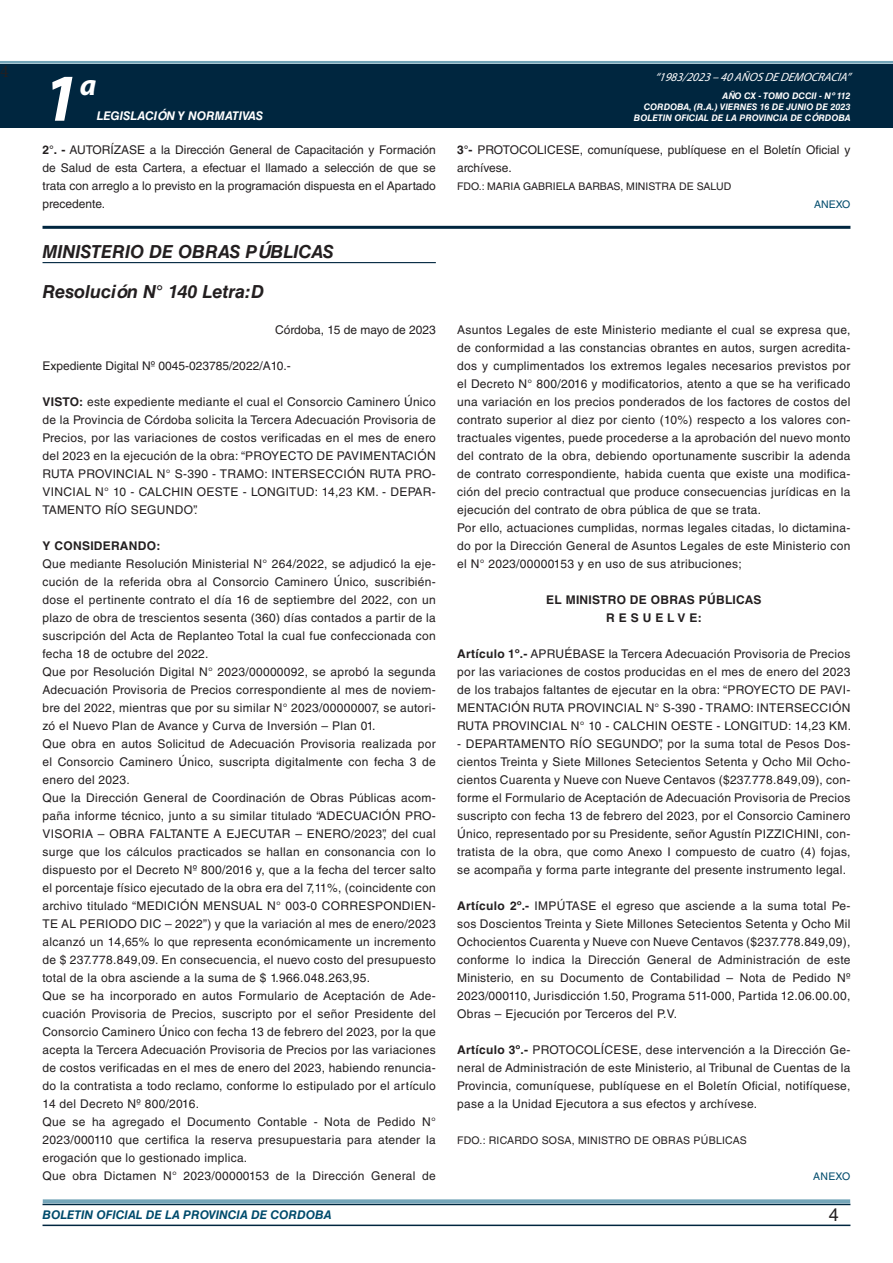
<style>
.page{position:relative;width:893px;height:1263px;background:#fff}
.page>*{position:absolute;margin:0;border:0;box-sizing:border-box;transform-origin:0 0}
.t1{font:italic 700 67.5px "Myriad Pro";color:#fff}
.t2{font:italic 700 30px "Myriad Pro";color:#fff}
.NOMBRE_DE_MINISTERIO{font:italic 700 18px "Helvetica LT Std";color:#231f20}
.DOC__N{font:italic 700 18px "Helvetica LT Std";color:#231f20}
.t3{font:18px "Minion Pro";color:#231f20}
.t4{font:18px "Helvetica LT Std";color:#231f20}
.TEXTO_BASE{font:12px/18px "Helvetica LT Std";letter-spacing:.025em;color:#231f20;text-align:justify}
.TEXTO_BASE-2{font:12px/18px "Helvetica LT Std";color:#231f20}
.t5{font:italic 700 12px "Helvetica LT Std";color:#004b6c}
.RESUELVE{font:700 12px "Helvetica LT Std";letter-spacing:.025em;color:#231f20}
.t6{font:italic 12px "Myriad Pro";color:#fff}
.t7{font:italic 700 12px "Helvetica LT Std";color:#fff}
.FECHA{font:12px "Helvetica LT Std";color:#231f20}
.TEXTO_BASE-3{font:700 12px "Helvetica LT Std";letter-spacing:.025em;color:#231f20}
.FIRMA{font:10.5px "Helvetica LT Std";color:#231f20}
.FIRMA-2{font:10.5px "Helvetica LT Std";letter-spacing:.025em;color:#231f20}
.ANEXO{font:10.5px "Helvetica LT Std";color:#004b6c}
.t8{font:italic 700 9px/10.8px "Helvetica LT Std";color:#fff;text-align:right}
.s1{font-weight:700}
</style>
<div class="page">
<div style="left:0;top:61px;width:893px;height:6px;background:#fff;opacity:.75"></div>
<div style="left:0;top:64px;width:893px;height:64px;background:#00263f"></div>
<hr style="left:43px;top:1224px;width:807px;height:2px;background:#00263f">
<div style="left:42px;top:1198px;width:809px;height:8px;background:#fff;opacity:.75"></div>
<hr style="left:43px;top:262px;width:393px;height:1px;background:#00263f">
<hr style="left:43px;top:226px;width:807px;height:3px;background:#00263f">
<h3 class="t3" style="left:0;top:59px;width:10px">4</h3>
<h1 class="t1" style="left:43px;top:54px;width:38px">1</h1>
<h2 class="t2" style="left:80px;top:66px;width:18px">a</h2>
<p class="t7" style="left:97px;top:109px;width:168px">LEGISLACIÓN Y NORMATIVAS</p>
<p class="t6" style="left:655px;top:70px;width:197px">“ 1983/2023 – 40 AÑOS DE DEMOCRACIA”</p>
<p class="t8" style="left:634px;top:91px;width:218px">AÑO CX - TOMO DCCII - Nº 112<br>CORDOBA, (R.A.) VIERNES 16 DE JUNIO DE 2023<br>BOLETIN OFICIAL DE LA PROVINCIA DE CÓRDOBA</p>
<p class="TEXTO_BASE" style="left:43px;top:141px;width:395px"><span class="s1">2°. -</span> AUTORÍZASE a la Dirección General de Capacitación y Formación de Salud de esta Cartera, a efectuar el llamado a selección de que se trata con arreglo a lo previsto en la programación dispuesta en el Apartado precedente.</p>
<p class="TEXTO_BASE-2" style="left:457px;top:141px;width:395px"><span class="s1">3°-</span> PROTOCOLICESE, comuníquese, publíquese en el Boletín Oficial y archívese.</p>
<p class="FIRMA" style="left:457px;top:180px;width:276px">FDO.: MARIA GABRIELA BARBAS, MINISTRA DE SALUD</p>
<p class="ANEXO" style="left:814px;top:198px;width:38px">ANEXO</p>
<p class="NOMBRE_DE_MINISTERIO" style="left:43px;top:240px;width:293px">MINISTERIO DE OBRAS PÚBLICAS</p>
<p class="DOC__N" style="left:43px;top:280px;width:223px">Resolución N° 140 Letra:D</p>
<p class="FECHA" style="left:275px;top:323px;width:162px">Córdoba, 15 de mayo de 2023</p>
<p class="TEXTO_BASE-2" style="left:43px;top:357px;width:250px">Expediente Digital Nº 0045-023785/2022/A10.-</p>
<p class="TEXTO_BASE" style="left:43px;top:393px;width:395px"><span class="s1">VISTO:</span> este expediente mediante el cual el Consorcio Caminero Único de la Provincia de Córdoba solicita la Tercera Adecuación Provisoria de Precios, por las variaciones de costos verificadas en el mes de enero del 2023 en la ejecución de la obra: “PROYECTO DE PAVIMENTACIÓN RUTA PROVINCIAL N° S-390 - TRAMO: INTERSECCIÓN RUTA PRO-VINCIAL N° 10 - CALCHIN OESTE - LONGITUD: 14,23 KM. - DEPAR-TAMENTO RÍO SEGUNDO”.</p>
<p class="TEXTO_BASE-3" style="left:43px;top:538px;width:119px">Y CONSIDERANDO:</p>
<p class="TEXTO_BASE" style="left:43px;top:555px;width:395px">Que mediante Resolución Ministerial N° 264/2022, se adjudicó la eje&shy;cución de la referida obra al Consorcio Caminero Único, suscribién&shy;dose el pertinente contrato el día 16 de septiembre del 2022, con un plazo de obra de trescientos sesenta (360) días contados a partir de la suscripción del Acta de Replanteo Total la cual fue confeccionada con fecha 18 de octubre del 2022.</p>
<p class="TEXTO_BASE" style="left:43px;top:663px;width:395px">Que por Resolución Digital N° 2023/00000092, se aprobó la segunda Adecuación Provisoria de Precios correspondiente al mes de noviem&shy;bre del 2022, mientras que por su similar N° 2023/00000007, se autori&shy;zó el Nuevo Plan de Avance y Curva de Inversión – Plan 01.</p>
<p class="TEXTO_BASE" style="left:43px;top:735px;width:395px">Que obra en autos Solicitud de Adecuación Provisoria realizada por el Consorcio Caminero Único, suscripta digitalmente con fecha 3 de enero del 2023.</p>
<p class="TEXTO_BASE" style="left:43px;top:789px;width:395px">Que la Dirección General de Coordinación de Obras Públicas acom&shy;paña informe técnico, junto a su similar titulado “ADECUACIÓN PRO-VISORIA – OBRA FALTANTE A EJECUTAR – ENERO/2023”, del cual surge que los cálculos practicados se hallan en consonancia con lo dispuesto por el Decreto Nº 800/2016 y, que a la fecha del tercer salto el porcentaje físico ejecutado de la obra era del 7,11%, (coincidente con archivo titulado “MEDICIÓN MENSUAL N° 003-0 CORRESPONDIEN-TE AL PERIODO DIC – 2022”) y que la variación al mes de enero/2023 alcanzó un 14,65% lo que representa económicamente un incremento de $ 237.778.849,09. En consecuencia, el nuevo costo del presupuesto total de la obra asciende a la suma de $ 1.966.048.263,95.</p>
<p class="TEXTO_BASE" style="left:43px;top:987px;width:395px">Que se ha incorporado en autos Formulario de Aceptación de Ade&shy;cuación Provisoria de Precios, suscripto por el señor Presidente del Consorcio Caminero Único con fecha 13 de febrero del 2023, por la que acepta la Tercera Adecuación Provisoria de Precios por las variaciones de costos verificadas en el mes de enero del 2023, habiendo renuncia&shy;do la contratista a todo reclamo, conforme lo estipulado por el artículo 14 del Decreto Nº 800/2016.</p>
<p class="TEXTO_BASE" style="left:43px;top:1113px;width:395px">Que se ha agregado el Documento Contable - Nota de Pedido N° 2023/000110 que certifica la reserva presupuestaria para atender la erogación que lo gestionado implica.</p>
<p class="TEXTO_BASE" style="left:43px;top:1167px;width:395px">Que obra Dictamen N° 2023/00000153 de la Dirección General de</p>
<p class="TEXTO_BASE" style="left:457px;top:321px;width:395px">Asuntos Legales de este Ministerio mediante el cual se expresa que, de conformidad a las constancias obrantes en autos, surgen acredita&shy;dos y cumplimentados los extremos legales necesarios previstos por el Decreto N° 800/2016 y modificatorios, atento a que se ha verificado una variación en los precios ponderados de los factores de costos del contrato superior al diez por ciento (10%) respecto a los valores con&shy;tractuales vigentes, puede procederse a la aprobación del nuevo monto del contrato de la obra, debiendo oportunamente suscribir la adenda de contrato correspondiente, habida cuenta que existe una modifica&shy;ción del precio contractual que produce consecuencias jurídicas en la ejecución del contrato de obra pública de que se trata.</p>
<p class="TEXTO_BASE" style="left:457px;top:519px;width:395px">Por ello, actuaciones cumplidas, normas legales citadas, lo dictamina&shy;do por la Dirección General de Asuntos Legales de este Ministerio con el N° 2023/00000153 y en uso de sus atribuciones;</p>
<p class="RESUELVE" style="left:546px;top:592px;width:217px">EL MINISTRO DE OBRAS PÚBLICAS</p>
<p class="RESUELVE" style="left:606px;top:610px;width:97px">R E S U E L V E:</p>
<p class="TEXTO_BASE" style="left:457px;top:645px;width:396px"><span class="s1">Artículo 1º.-</span> APRUÉBASE la Tercera Adecuación Provisoria de Precios por las variaciones de costos producidas en el mes de enero del 2023 de los trabajos faltantes de ejecutar en la obra: “PROYECTO DE PAVI-MENTACIÓN RUTA PROVINCIAL N° S-390 - TRAMO: INTERSECCIÓN RUTA PROVINCIAL N° 10 - CALCHIN OESTE - LONGITUD: 14,23 KM.</p>
<p class="TEXTO_BASE" style="left:457px;top:735px;width:395px">- DEPARTAMENTO RÍO SEGUNDO”, por la suma total de Pesos Dos&shy;cientos Treinta y Siete Millones Setecientos Setenta y Ocho Mil Ocho&shy;cientos Cuarenta y Nueve con Nueve Centavos ($237.778.849,09), con&shy;forme el Formulario de Aceptación de Adecuación Provisoria de Precios suscripto con fecha 13 de febrero del 2023, por el Consorcio Caminero Único, representado por su Presidente, señor Agustín PIZZICHINI, con&shy;tratista de la obra, que como Anexo I compuesto de cuatro (4) fojas, se acompaña y forma parte integrante del presente instrumento legal.</p>
<p class="TEXTO_BASE" style="left:457px;top:897px;width:395px"><span class="s1">Artículo 2º.-</span> IMPÚTASE el egreso que asciende a la suma total Pe&shy;sos Doscientos Treinta y Siete Millones Setecientos Setenta y Ocho Mil Ochocientos Cuarenta y Nueve con Nueve Centavos ($237.778.849,09), conforme lo indica la Dirección General de Administración de este Ministerio, en su Documento de Contabilidad – Nota de Pedido Nº 2023/000110, Jurisdicción 1.50, Programa 511-000, Partida 12.06.00.00, Obras – Ejecución por Terceros del P.V.</p>
<p class="TEXTO_BASE" style="left:457px;top:1041px;width:395px"><span class="s1">Artículo 3º.-</span> PROTOCOLÍCESE, dese intervención a la Dirección Ge&shy;neral de Administración de este Ministerio, al Tribunal de Cuentas de la Provincia, comuníquese, publíquese en el Boletín Oficial, notifíquese, pase a la Unidad Ejecutora a sus efectos y archívese.</p>
<p class="FIRMA-2" style="left:457px;top:1134px;width:291px">FDO.: RICARDO SOSA, MINISTRO DE OBRAS PÚBLICAS</p>
<p class="ANEXO" style="left:813px;top:1170px;width:39px">ANEXO</p>
<p class="t5" style="left:43px;top:1208px;width:290px">BOLETIN OFICIAL DE LA PROVINCIA DE CORDOBA</p>
<h3 class="t4" style="left:829px;top:1204px;width:12px">4</h3>
</div>
